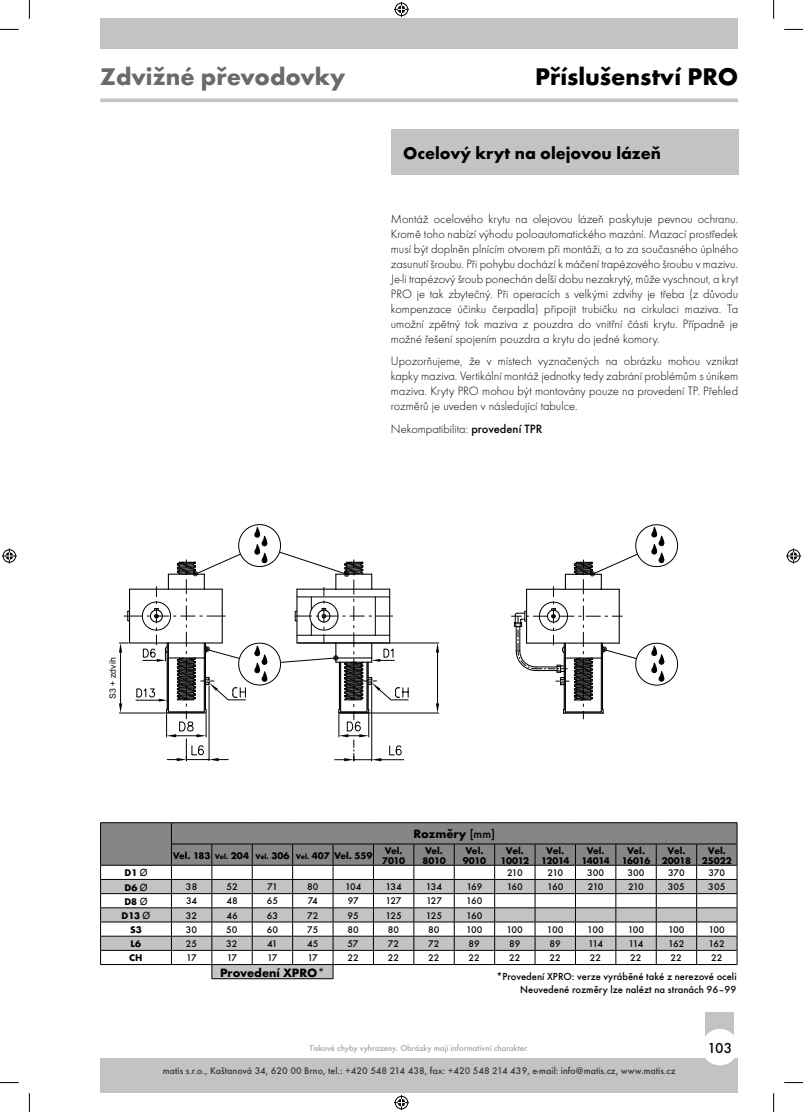
<style>
.page{position:relative;width:803px;height:1112px;background:#fff}
.page>*{position:absolute;margin:0;border:0;box-sizing:border-box;transform-origin:0 0}
.t1{font:700 25px "Futura TEE";color:#6a6a6a}
.t2{font:700 25px "Futura TEE";color:#000}
.t3{font:700 17.5px "Futura TEE";color:#000}
.t4{font:500 15px "Futura TEE";color:#000}
.t5{font:12.5px/15px "Futura TEE Ligh";color:#000;text-align:justify}
.t6{font:700 12.5px "Futura TEE";color:#000}
.t7{font:500 10.62px/12.8px "Futura TEE";color:#000;text-align:right}
.t8{font:500 10px "Futura TEE";color:#000}
.t9{font:500 10px "Futura TEE";color:#393939}
.t10{font:700 10px/10px "Futura TEE";color:#000}
.t11{font:700 10px/10px "Futura TEE";letter-spacing:-.045em;color:#000;text-align:center}
.t12{font:700 10px/10px "Futura TEE";letter-spacing:-.04em;color:#000;text-align:center}
.t13{font:700 10px/10px "Futura TEE";letter-spacing:-.02em;color:#000;text-align:center}
.t14{font:500 8.75px "Futura TEE";color:#a3a3a3}
.t15{font:8.75px "Arial";color:#090909}
.s1{font-family:"Futura TEE";font-weight:500}
.s2{font-weight:500}
.s3{font-size:7.5px}
.s4{font-family:"Arial";font-weight:400}
</style>
<div class="page">
<svg style="left:100px;top:98px;width:638px;height:4px;background:#c9c9c9"></svg>
<div style="left:706px;top:1011px;width:28px;height:71px;background:#c3c3c3"></div>
<div style="left:100px;top:19px;width:638px;height:30px;background:#c3c3c3"></div>
<div style="left:100px;top:1058px;width:638px;height:34px;background:#c3c3c3"></div>
<div style="left:702px;top:1028px;width:36px;height:37px;background:#fff;border-radius:50%"></div>
<div style="left:391px;top:129px;width:347px;height:45px;background:#c3c3c3"></div>
<hr style="left:298px;top:642px;width:141px;height:1px;background:#000">
<hr style="left:340px;top:712px;width:99px;height:1px;background:#000">
<hr style="left:437px;top:652px;width:1px;height:51px;background:#000">
<svg style="left:436px;top:642px;width:3px;height:10px"></svg>
<svg style="left:436px;top:703px;width:3px;height:9px"></svg>
<svg style="left:119px;top:524px;width:290px;height:237px"></svg>
<svg style="left:511px;top:524px;width:167px;height:194px"></svg>
<hr style="left:212px;top:978px;width:40px;height:1px;background:#000">
<hr style="left:252px;top:978px;width:41px;height:1px;background:#000">
<hr style="left:293px;top:978px;width:40px;height:1px;background:#000">
<svg style="left:100px;top:822px;width:638px;height:156px"></svg>
<svg style="left:0;top:29px;width:19px;height:1px"></svg>
<svg style="left:784px;top:29px;width:19px;height:1px"></svg>
<svg style="left:0;top:1082px;width:19px;height:1px"></svg>
<svg style="left:784px;top:1082px;width:19px;height:1px"></svg>
<svg style="left:29px;top:0;width:1px;height:19px"></svg>
<svg style="left:29px;top:1093px;width:1px;height:18px"></svg>
<svg style="left:773px;top:0;width:1px;height:19px"></svg>
<svg style="left:773px;top:1093px;width:1px;height:18px"></svg>
<svg style="left:394px;top:2px;width:15px;height:15px"></svg>
<svg style="left:394px;top:1095px;width:15px;height:14px"></svg>
<svg style="left:2px;top:548px;width:15px;height:15px"></svg>
<svg style="left:786px;top:548px;width:15px;height:15px"></svg>
<p class="t1" style="left:100px;top:61px;width:247px">Zdvižné převodovky</p>
<p class="t2" style="left:535px;top:61px;width:204px">Příslušenství PRO</p>
<p class="t3" style="left:403px;top:142px;width:259px">Ocelový kryt na olejovou lázeň</p>
<p class="t5" style="left:391px;top:211px;width:349px">Montáž ocelového krytu na olejovou lázeň poskytuje pevnou ochranu.<br>Kromě toho nabízí výhodu poloautomatického mazání. Mazací prostředek musí být doplněn plnícím otvorem při montáži, a to za současného úplného zasunutí šroubu. Při pohybu dochází k máčení trapézového šroubu v mazivu.<br>Je-li trapézový šroub ponechán delší dobu nezakrytý, může vyschnout, a kryt PRO je tak zbytečný. Při operacích s velkými zdvihy je třeba (z důvodu kompenzace účinku čerpadla) připojit trubičku na cirkulaci maziva. Ta umožní zpětný tok maziva z pouzdra do vnitřní části krytu. Případně je možné řešení spojením pouzdra a krytu do jedné komory.</p>
<p class="t5" style="left:391px;top:354px;width:349px">Upozorňujeme, že v místech vyznačených na obrázku mohou vznikat kapky maziva. Vertikální montáž jednotky tedy zabrání problémům s únikem maziva. Kryty PRO mohou být montovány pouze na provedení TP. Přehled rozměrů je uveden v následující tabulce.</p>
<p class="t5" style="left:391px;top:421px;width:152px">Nekompatibilita: <span class="s1">provedení TPR</span></p>
<p class="t15" style="left:107px;top:698px;width:43px;rotate:-90deg">S3 + zdvih</p>
<p class="t6" style="left:413px;top:826px;width:83px">Rozměry <span class="s2">[mm]</span></p>
<p class="t10" style="left:173px;top:849px;width:201px">Vel. 183 <span class="s3">Vel.</span> 204 <span class="s3">Vel.</span> 306 <span class="s3">Vel.</span> 407 Vel. 559</p>
<p class="t10" style="left:382px;top:844px;width:25px">Vel.<br>7010</p>
<p class="t10" style="left:422px;top:844px;width:25px">Vel.<br>8010</p>
<p class="t10" style="left:463px;top:844px;width:25px">Vel.<br>9010</p>
<p class="t12" style="left:500px;top:844px;width:30px">Vel.<br>10012</p>
<p class="t11" style="left:541px;top:844px;width:30px">Vel.<br>12014</p>
<p class="t11" style="left:581px;top:844px;width:30px">Vel.<br>14014</p>
<p class="t11" style="left:622px;top:844px;width:30px">Vel.<br>16016</p>
<p class="t13" style="left:662px;top:844px;width:31px">Vel.<br>20018</p>
<p class="t10" style="left:702px;top:844px;width:31px;text-align:center">Vel.<br>25022</p>
<p class="t10" style="left:124px;top:867px;width:25px">D1 <span class="s4">Ø</span></p>
<p class="t8" style="left:507px;top:866px;width:17px">210</p>
<p class="t8" style="left:547px;top:866px;width:17px">210</p>
<p class="t8" style="left:587px;top:866px;width:19px">300</p>
<p class="t8" style="left:627px;top:866px;width:19px">300</p>
<p class="t8" style="left:668px;top:866px;width:18px">370</p>
<p class="t8" style="left:708px;top:866px;width:18px">370</p>
<p class="t10" style="left:124px;top:881px;width:25px">D6 <span class="s4">Ø</span></p>
<p class="t8" style="left:186px;top:880px;width:13px">38</p>
<p class="t8" style="left:226px;top:880px;width:13px">52</p>
<p class="t8" style="left:267px;top:880px;width:12px">71</p>
<p class="t8" style="left:307px;top:880px;width:13px">80</p>
<p class="t8" style="left:345px;top:880px;width:18px">104</p>
<p class="t8" style="left:386px;top:880px;width:18px">134</p>
<p class="t8" style="left:426px;top:880px;width:18px">134</p>
<p class="t8" style="left:466px;top:880px;width:18px">169</p>
<p class="t8" style="left:507px;top:880px;width:18px">160</p>
<p class="t8" style="left:547px;top:880px;width:18px">160</p>
<p class="t8" style="left:588px;top:880px;width:17px">210</p>
<p class="t8" style="left:628px;top:880px;width:17px">210</p>
<p class="t8" style="left:668px;top:880px;width:19px">305</p>
<p class="t8" style="left:708px;top:880px;width:19px">305</p>
<p class="t10" style="left:124px;top:895px;width:25px">D8 <span class="s4">Ø</span></p>
<p class="t8" style="left:186px;top:895px;width:13px">34</p>
<p class="t8" style="left:226px;top:895px;width:13px">48</p>
<p class="t8" style="left:267px;top:895px;width:13px">65</p>
<p class="t8" style="left:308px;top:895px;width:12px">74</p>
<p class="t8" style="left:348px;top:895px;width:13px">97</p>
<p class="t8" style="left:386px;top:895px;width:18px">127</p>
<p class="t8" style="left:426px;top:895px;width:18px">127</p>
<p class="t8" style="left:466px;top:895px;width:18px">160</p>
<p class="t10" style="left:122px;top:910px;width:30px">D13 <span class="s4">Ø</span></p>
<p class="t8" style="left:186px;top:909px;width:13px">32</p>
<p class="t8" style="left:226px;top:909px;width:13px">46</p>
<p class="t8" style="left:267px;top:909px;width:13px">63</p>
<p class="t8" style="left:307px;top:909px;width:13px">72</p>
<p class="t8" style="left:347px;top:909px;width:13px">95</p>
<p class="t8" style="left:385px;top:909px;width:18px">125</p>
<p class="t8" style="left:426px;top:909px;width:18px">125</p>
<p class="t8" style="left:466px;top:909px;width:18px">160</p>
<p class="t10" style="left:130px;top:924px;width:13px">S3</p>
<p class="t8" style="left:186px;top:923px;width:13px">30</p>
<p class="t8" style="left:226px;top:923px;width:13px">50</p>
<p class="t8" style="left:267px;top:923px;width:13px">60</p>
<p class="t8" style="left:307px;top:923px;width:13px">75</p>
<p class="t8" style="left:347px;top:923px;width:13px">80</p>
<p class="t8" style="left:388px;top:923px;width:13px">80</p>
<p class="t8" style="left:428px;top:923px;width:13px">80</p>
<p class="t8" style="left:466px;top:923px;width:18px">100</p>
<p class="t8" style="left:506px;top:923px;width:18px">100</p>
<p class="t8" style="left:547px;top:923px;width:18px">100</p>
<p class="t8" style="left:587px;top:923px;width:18px">100</p>
<p class="t8" style="left:628px;top:923px;width:18px">100</p>
<p class="t8" style="left:668px;top:923px;width:18px">100</p>
<p class="t8" style="left:708px;top:923px;width:18px">100</p>
<p class="t10" style="left:131px;top:938px;width:12px">L6</p>
<p class="t8" style="left:186px;top:937px;width:13px">25</p>
<p class="t8" style="left:226px;top:937px;width:13px">32</p>
<p class="t8" style="left:267px;top:937px;width:12px">41</p>
<p class="t8" style="left:307px;top:937px;width:13px">45</p>
<p class="t8" style="left:348px;top:937px;width:13px">57</p>
<p class="t8" style="left:388px;top:937px;width:13px">72</p>
<p class="t8" style="left:428px;top:937px;width:13px">72</p>
<p class="t8" style="left:469px;top:937px;width:13px">89</p>
<p class="t8" style="left:509px;top:937px;width:13px">89</p>
<p class="t8" style="left:549px;top:937px;width:13px">89</p>
<p class="t8" style="left:588px;top:937px;width:17px">114</p>
<p class="t8" style="left:628px;top:937px;width:17px">114</p>
<p class="t8" style="left:668px;top:937px;width:18px">162</p>
<p class="t8" style="left:708px;top:937px;width:18px">162</p>
<p class="t10" style="left:129px;top:952px;width:15px">CH</p>
<p class="t8" style="left:186px;top:951px;width:12px">17</p>
<p class="t8" style="left:227px;top:951px;width:12px">17</p>
<p class="t8" style="left:267px;top:951px;width:12px">17</p>
<p class="t8" style="left:307px;top:951px;width:12px">17</p>
<p class="t8" style="left:347px;top:951px;width:13px">22</p>
<p class="t8" style="left:388px;top:951px;width:13px">22</p>
<p class="t8" style="left:428px;top:951px;width:13px">22</p>
<p class="t8" style="left:469px;top:951px;width:13px">22</p>
<p class="t8" style="left:509px;top:951px;width:13px">22</p>
<p class="t8" style="left:549px;top:951px;width:13px">22</p>
<p class="t8" style="left:590px;top:951px;width:13px">22</p>
<p class="t8" style="left:630px;top:951px;width:13px">22</p>
<p class="t8" style="left:670px;top:951px;width:13px">22</p>
<p class="t8" style="left:711px;top:951px;width:13px">22</p>
<p class="t6" style="left:220px;top:964px;width:106px">Provedení XPRO*</p>
<p class="t7" style="left:496px;top:969px;width:242px">*Provedení XPRO: verze vyráběné také z nerezové oceli<br>Neuvedené rozměry lze nalézt na stranách 96–99</p>
<p class="t14" style="left:309px;top:1042px;width:221px">Tiskové chyby vyhrazeny. Obrázky mají informativní charakter.</p>
<p class="t9" style="left:163px;top:1064px;width:514px">matis s.r.o., Kaštanová 34, 620 00 Brno, tel.: +420 548 214 438, fax: +420 548 214 439, e-mail: info@matis.cz, www.matis.cz</p>
<p class="t4" style="left:707px;top:1038px;width:26px">103</p>
</div>
